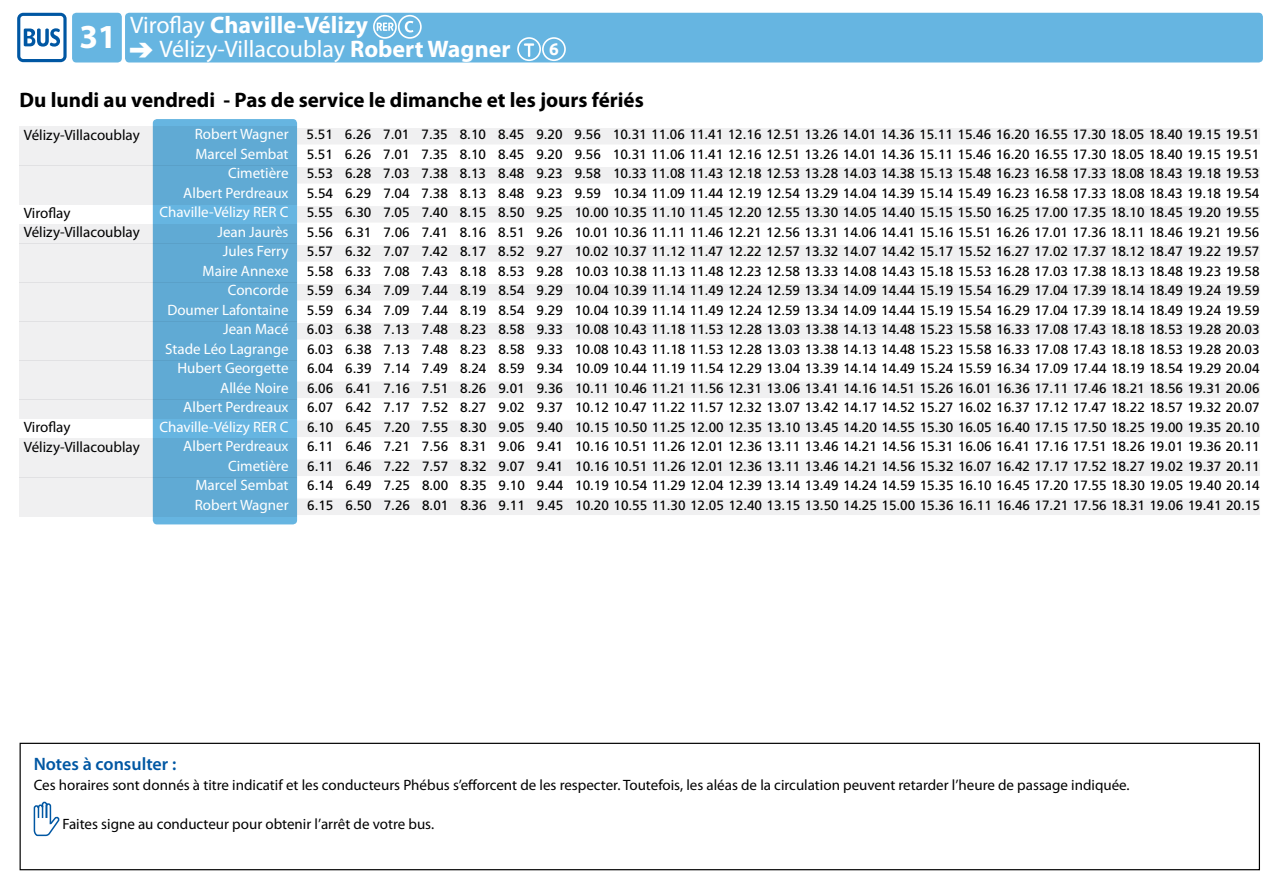
<style>
.page{position:relative;width:1276px;height:893px;background:#fff}
.page>*{position:absolute;margin:0;border:0;box-sizing:border-box;transform-origin:0 0}
.t1{font:24px/24px "Myriad Pro";color:#fff}
.t2{font:700 21px "Myriad Pro";color:#000}
.t3{font:600 18px "Myriad Pro";color:#0057a3}
.t4{font:700 17.1px "Ubuntu";color:#fff}
.t5{font:15px/19.5px "Myriad Pro";color:#000}
.t6{font:15px/19.5px "Myriad Pro";color:#fff;text-align:right}
.t7{font:13.5px/19.5px "Frutiger";color:#000;text-align:justify}
.s1{font-weight:700;font-size:33.75px}
.s2{font-weight:700}
</style>
<div class="page">
<div style="left:20px;top:743px;width:1240px;height:127px;border:1px solid #000"></div>
<svg style="left:34px;top:802px;width:25px;height:34px"></svg>
<svg style="left:17px;top:12px;width:50px;height:51px"></svg>
<div style="left:215px;top:126px;width:1046px;height:20px;background:#f0f0f1;border:2px solid #fff"></div>
<div style="left:215px;top:282px;width:1046px;height:20px;background:#f0f0f1;border:2px solid #fff"></div>
<div style="left:215px;top:321px;width:1046px;height:20px;background:#f0f0f1;border:2px solid #fff"></div>
<div style="left:215px;top:380px;width:1046px;height:19px;background:#f0f0f1;border:2px solid #fff"></div>
<div style="left:215px;top:419px;width:1046px;height:19px;background:#f0f0f1;border:2px solid #fff"></div>
<div style="left:215px;top:458px;width:1046px;height:19px;background:#f0f0f1;border:2px solid #fff"></div>
<div style="left:215px;top:497px;width:1046px;height:19px;background:#f0f0f1;border:2px solid #fff"></div>
<div style="left:215px;top:166px;width:1046px;height:19px;background:#f0f0f1;border:2px solid #fff"></div>
<div style="left:215px;top:205px;width:1046px;height:19px;background:#f0f0f1;border:2px solid #fff"></div>
<div style="left:215px;top:244px;width:1046px;height:19px;background:#f0f0f1;border:2px solid #fff"></div>
<div style="left:153px;top:119px;width:144px;height:405px;background:#66b5e1;border-radius:4px"></div>
<svg style="left:20px;top:185px;width:277px;height:19px;fill:#60aad4"></svg>
<svg style="left:20px;top:204px;width:277px;height:20px"></svg>
<svg style="left:20px;top:126px;width:277px;height:20px;fill:#60aad4"></svg>
<svg style="left:20px;top:146px;width:277px;height:19px;fill:#60aad4"></svg>
<svg style="left:20px;top:165px;width:277px;height:20px;fill:#60aad4"></svg>
<svg style="left:20px;top:243px;width:277px;height:20px;fill:#60aad4"></svg>
<svg style="left:20px;top:263px;width:277px;height:19px;fill:#60aad4"></svg>
<svg style="left:20px;top:282px;width:277px;height:20px;fill:#60aad4"></svg>
<svg style="left:20px;top:302px;width:277px;height:19px;fill:#60aad4"></svg>
<svg style="left:20px;top:321px;width:277px;height:20px;fill:#60aad4"></svg>
<svg style="left:20px;top:341px;width:277px;height:19px;fill:#60aad4"></svg>
<svg style="left:20px;top:360px;width:277px;height:20px;fill:#60aad4"></svg>
<svg style="left:20px;top:380px;width:277px;height:19px;fill:#60aad4"></svg>
<svg style="left:20px;top:399px;width:277px;height:20px;fill:#60aad4"></svg>
<svg style="left:20px;top:438px;width:277px;height:20px;fill:#60aad4"></svg>
<svg style="left:20px;top:458px;width:277px;height:19px;fill:#60aad4"></svg>
<svg style="left:20px;top:477px;width:277px;height:20px;fill:#60aad4"></svg>
<svg style="left:20px;top:497px;width:277px;height:19px;fill:#60aad4"></svg>
<svg style="left:20px;top:224px;width:277px;height:19px;fill:#60aad4"></svg>
<div style="left:72px;top:13px;width:50px;height:49px;background:#66b5e1;border-radius:4px"></div>
<div style="left:125px;top:13px;width:1138px;height:49px;background:#66b5e1;border-radius:4px"></div>
<svg style="left:373px;top:15px;width:49px;height:24px"></svg>
<svg style="left:517px;top:37px;width:49px;height:24px"></svg>
<h1 class="t1" style="left:130px;top:14px;width:382px;text-indent:-51px"><span class="s1">31</span> Viroflay <span class="s2">Chaville-Vélizy<br></span><sub>é</sub> Vélizy-Villacoublay <span class="s2">Robert Wagner</span></h1>
<p class="t4" style="left:549px;top:39px;width:11px">6</p>
<h2 class="t2" style="left:20px;top:88px;width:626px">Du lundi au vendredi - Pas de service le dimanche et les jours fériés</h2>
<p class="t5" style="left:24px;top:125px;width:117px">Vélizy-Villacoublay</p>
<p class="t5" style="left:24px;top:203px;width:117px">Viroflay<br>Vélizy-Villacoublay</p>
<p class="t5" style="left:24px;top:418px;width:117px">Viroflay<br>Vélizy-Villacoublay</p>
<p class="t6" style="left:159px;top:125px;width:131px">Robert Wagner<br>Marcel Sembat<br>Cimetière<br>Albert Perdreaux<br>Chaville-Vélizy RER C<br>Jean Jaurès<br>Jules Ferry<br>Maire Annexe<br>Concorde<br>Doumer Lafontaine<br>Jean Macé<br>Stade Léo Lagrange<br>Hubert Georgette<br>Allée Noire<br>Albert Perdreaux<br>Chaville-Vélizy RER C<br>Albert Perdreaux<br>Cimetière<br>Marcel Sembat<br>Robert Wagner</p>
<p class="t7" style="left:307px;top:125px;width:954px">5.51 6.26 7.01 7.35 8.10 8.45 9.20 9.56 10.31 11.06 11.41 12.16 12.51 13.26 14.01 14.36 15.11 15.46 16.20 16.55 17.30 18.05 18.40 19.15 19.51<br>5.51 6.26 7.01 7.35 8.10 8.45 9.20 9.56 10.31 11.06 11.41 12.16 12.51 13.26 14.01 14.36 15.11 15.46 16.20 16.55 17.30 18.05 18.40 19.15 19.51<br>5.53 6.28 7.03 7.38 8.13 8.48 9.23 9.58 10.33 11.08 11.43 12.18 12.53 13.28 14.03 14.38 15.13 15.48 16.23 16.58 17.33 18.08 18.43 19.18 19.53<br>5.54 6.29 7.04 7.38 8.13 8.48 9.23 9.59 10.34 11.09 11.44 12.19 12.54 13.29 14.04 14.39 15.14 15.49 16.23 16.58 17.33 18.08 18.43 19.18 19.54<br>5.55 6.30 7.05 7.40 8.15 8.50 9.25 10.00 10.35 11.10 11.45 12.20 12.55 13.30 14.05 14.40 15.15 15.50 16.25 17.00 17.35 18.10 18.45 19.20 19.55<br>5.56 6.31 7.06 7.41 8.16 8.51 9.26 10.01 10.36 11.11 11.46 12.21 12.56 13.31 14.06 14.41 15.16 15.51 16.26 17.01 17.36 18.11 18.46 19.21 19.56<br>5.57 6.32 7.07 7.42 8.17 8.52 9.27 10.02 10.37 11.12 11.47 12.22 12.57 13.32 14.07 14.42 15.17 15.52 16.27 17.02 17.37 18.12 18.47 19.22 19.57<br>5.58 6.33 7.08 7.43 8.18 8.53 9.28 10.03 10.38 11.13 11.48 12.23 12.58 13.33 14.08 14.43 15.18 15.53 16.28 17.03 17.38 18.13 18.48 19.23 19.58<br>5.59 6.34 7.09 7.44 8.19 8.54 9.29 10.04 10.39 11.14 11.49 12.24 12.59 13.34 14.09 14.44 15.19 15.54 16.29 17.04 17.39 18.14 18.49 19.24 19.59<br>5.59 6.34 7.09 7.44 8.19 8.54 9.29 10.04 10.39 11.14 11.49 12.24 12.59 13.34 14.09 14.44 15.19 15.54 16.29 17.04 17.39 18.14 18.49 19.24 19.59<br>6.03 6.38 7.13 7.48 8.23 8.58 9.33 10.08 10.43 11.18 11.53 12.28 13.03 13.38 14.13 14.48 15.23 15.58 16.33 17.08 17.43 18.18 18.53 19.28 20.03<br>6.03 6.38 7.13 7.48 8.23 8.58 9.33 10.08 10.43 11.18 11.53 12.28 13.03 13.38 14.13 14.48 15.23 15.58 16.33 17.08 17.43 18.18 18.53 19.28 20.03<br>6.04 6.39 7.14 7.49 8.24 8.59 9.34 10.09 10.44 11.19 11.54 12.29 13.04 13.39 14.14 14.49 15.24 15.59 16.34 17.09 17.44 18.19 18.54 19.29 20.04<br>6.06 6.41 7.16 7.51 8.26 9.01 9.36 10.11 10.46 11.21 11.56 12.31 13.06 13.41 14.16 14.51 15.26 16.01 16.36 17.11 17.46 18.21 18.56 19.31 20.06<br>6.07 6.42 7.17 7.52 8.27 9.02 9.37 10.12 10.47 11.22 11.57 12.32 13.07 13.42 14.17 14.52 15.27 16.02 16.37 17.12 17.47 18.22 18.57 19.32 20.07<br>6.10 6.45 7.20 7.55 8.30 9.05 9.40 10.15 10.50 11.25 12.00 12.35 13.10 13.45 14.20 14.55 15.30 16.05 16.40 17.15 17.50 18.25 19.00 19.35 20.10<br>6.11 6.46 7.21 7.56 8.31 9.06 9.41 10.16 10.51 11.26 12.01 12.36 13.11 13.46 14.21 14.56 15.31 16.06 16.41 17.16 17.51 18.26 19.01 19.36 20.11<br>6.11 6.46 7.22 7.57 8.32 9.07 9.41 10.16 10.51 11.26 12.01 12.36 13.11 13.46 14.21 14.56 15.32 16.07 16.42 17.17 17.52 18.27 19.02 19.37 20.11<br>6.14 6.49 7.25 8.00 8.35 9.10 9.44 10.19 10.54 11.29 12.04 12.39 13.14 13.49 14.24 14.59 15.35 16.10 16.45 17.20 17.55 18.30 19.05 19.40 20.14<br>6.15 6.50 7.26 8.01 8.36 9.11 9.45 10.20 10.55 11.30 12.05 12.40 13.15 13.50 14.25 15.00 15.36 16.11 16.46 17.21 17.56 18.31 19.06 19.41 20.15</p>
<h3 class="t3" style="left:34px;top:754px;width:144px">Notes à consulter :</h3>
<p class="t5" style="left:34px;top:775px;width:1097px">Ces horaires sont donnés à titre indicatif et les conducteurs Phébus s’efforcent de les respecter. Toutefois, les aléas de la circulation peuvent retarder l’heure de passage indiquée.</p>
<p class="t5" style="left:62px;top:814px;width:373px">Faites signe au conducteur pour obtenir l’arrêt de votre bus.</p>
</div>
